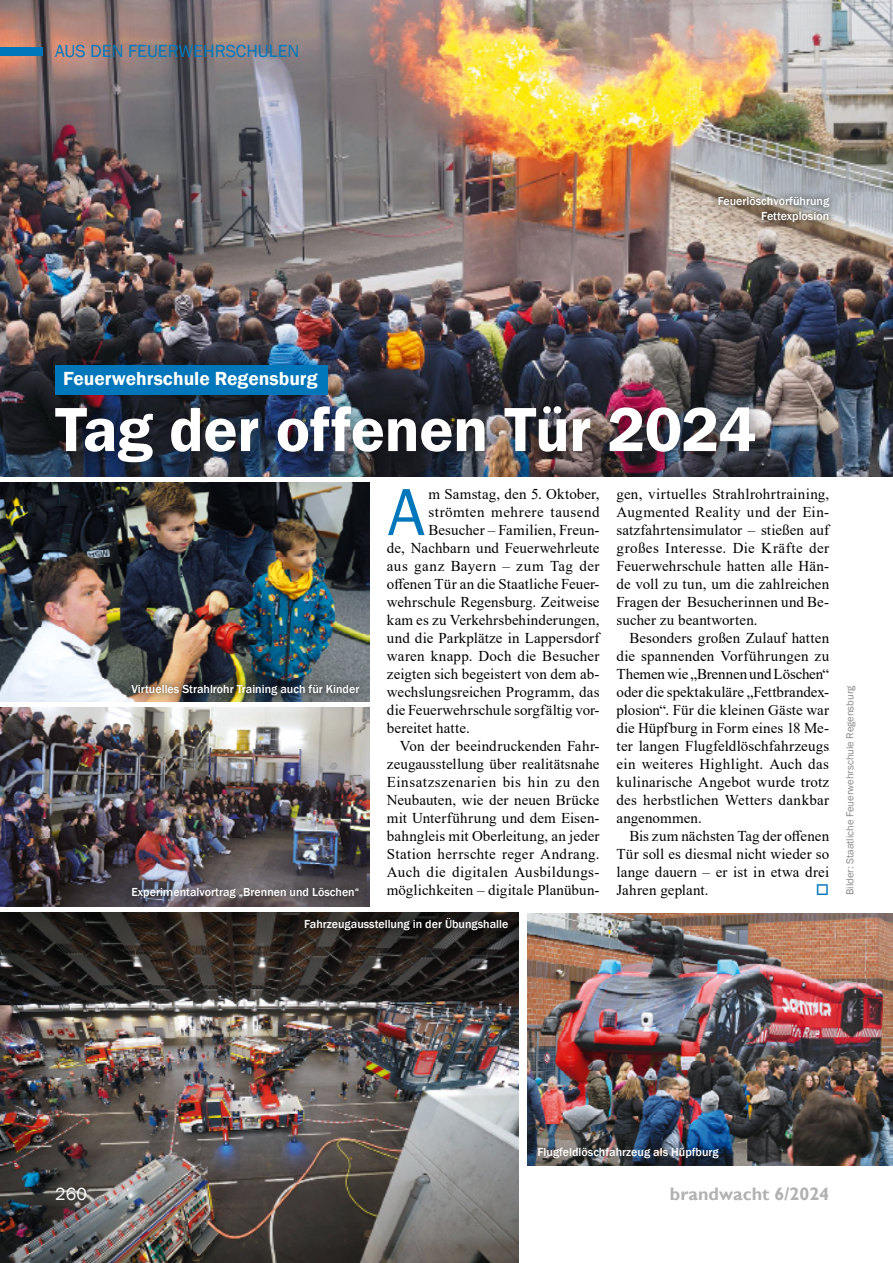
<style>
.page{position:relative;width:893px;height:1263px;background:#fff}
.page>*{position:absolute;margin:0;border:0;box-sizing:border-box;transform-origin:0 0}
.t1{font:69px "Franklin Gothic";color:#0077ba}
.t2{font:600 64.5px "Franklin Gothic";letter-spacing:-.01em;color:#fff}
.t3{font:600 19.5px "Franklin Gothic";color:#fff}
.t4{font:18px "Franklin Gothic";color:#0077ba}
.t5{font:700 18px "Gill Sans";color:#b3b2b2}
.t6{font:18px "Franklin Gothic";color:#fff}
.t7{font:15px/18px "Times New Roman";letter-spacing:.01em;color:#000;text-align:justify}
.t8{font:15px "Times New Roman";letter-spacing:.04em;color:#000}
.t9{font:15px "Times New Roman";letter-spacing:.03em;color:#000}
.t10{font:15px "Times New Roman";letter-spacing:.035em;color:#000}
.t11{font:500 12px/15px "Franklin Gothic";color:#fff;text-align:right}
.t12{font:10.5px "Franklin Gothic";color:#878787}
</style>
<div class="page">
<img style="left:0;top:0;width:893px;height:476px">
<img style="left:0;top:708px;width:370px;height:198px">
<img style="left:527px;top:913px;width:366px;height:252px">
<img style="left:0;top:913px;width:519px;height:350px">
<img style="left:0;top:483px;width:370px;height:218px">
<div style="left:38px;top:390px;width:735px;height:91px;background:#000;opacity:.4"></div>
<div style="left:297px;top:911px;width:219px;height:28px;background:#000;opacity:.75"></div>
<div style="left:124px;top:880px;width:243px;height:27px;background:#000;opacity:.75"></div>
<div style="left:55px;top:365px;width:272px;height:29px;background:#0077ba"></div>
<div style="left:124px;top:676px;width:243px;height:27px;background:#000;opacity:.75"></div>
<div style="left:710px;top:188px;width:127px;height:42px;background:#000;opacity:.75"></div>
<div style="left:0;top:47px;width:43px;height:8px;background:#0077ba"></div>
<p class="t4" style="left:55px;top:40px;width:246px">AUS DEN FEUERWEHRSCHULEN</p>
<p class="t11" style="left:718px;top:193px;width:113px">Feuerlöschvorführung<br>Fettexplosion</p>
<h3 class="t3" style="left:63px;top:367px;width:256px">Feuerwehrschule Regensburg</h3>
<h2 class="t2" style="left:55px;top:390px;width:703px">Tag der offenen Tür 2024</h2>
<p class="t11" style="left:131px;top:681px;width:229px">Virtuelles Strahlrohr Training auch für Kinder</p>
<p class="t11" style="left:132px;top:885px;width:229px">Experimentalvortrag „Brennen und Löschen“</p>
<p class="t7" style="left:428px;top:485px;width:173px">m Samstag, den 5. Oktober,</p>
<p class="t10" style="left:428px;top:501px;width:173px">strömten mehrere tausend</p>
<p class="t7" style="left:428px;top:521px;width:173px">Besucher – Familien, Freun-</p>
<p class="t7" style="left:387px;top:539px;width:214px">de, Nachbarn und Feuerwehrleute</p>
<p class="t9" style="left:387px;top:555px;width:214px">aus ganz Bayern – zum Tag der</p>
<p class="t7" style="left:387px;top:575px;width:214px">offenen Tür an die Staatliche Feuer-</p>
<p class="t7" style="left:387px;top:593px;width:214px">wehrschule Regensburg. Zeitweise</p>
<p class="t7" style="left:387px;top:611px;width:214px">kam es zu Verkehrsbehinderungen,</p>
<p class="t7" style="left:387px;top:629px;width:214px">und die Parkplätze in Lappersdorf</p>
<p class="t7" style="left:387px;top:647px;width:214px">waren knapp. Doch die Besucher</p>
<p class="t7" style="left:387px;top:665px;width:214px">zeigten sich begeistert von dem ab-</p>
<p class="t7" style="left:387px;top:683px;width:214px">wechslungsreichen Programm, das</p>
<p class="t7" style="left:387px;top:701px;width:214px">die Feuerwehrschule sorgfältig vor-</p>
<p class="t7" style="left:387px;top:719px;width:84px">bereitet hatte.</p>
<p class="t7" style="left:400px;top:737px;width:201px">Von der beeindruckenden Fahr-</p>
<p class="t7" style="left:387px;top:755px;width:214px">zeugausstellung über realitätsnahe</p>
<p class="t8" style="left:387px;top:771px;width:214px">Einsatzszenarien bis hin zu den</p>
<p class="t7" style="left:387px;top:791px;width:214px">Neubauten, wie der neuen Brücke</p>
<p class="t7" style="left:387px;top:809px;width:214px">mit Unterführung und dem Eisen-</p>
<p class="t7" style="left:387px;top:827px;width:214px">bahngleis mit Oberleitung, an jeder</p>
<p class="t7" style="left:387px;top:845px;width:214px">Station herrschte reger Andrang.</p>
<p class="t7" style="left:387px;top:863px;width:214px">Auch die digitalen Ausbildungs-</p>
<p class="t7" style="left:387px;top:881px;width:214px">möglichkeiten – digitale Planübun-</p>
<h1 class="t1" style="left:388px;top:469px;width:38px">A</h1>
<p class="t11" style="left:304px;top:917px;width:206px">Fahrzeugausstellung in der Übungshalle</p>
<p class="t7" style="left:617px;top:485px;width:214px">gen, virtuelles Strahlrohrtraining, Augmented Reality und der Ein&shy;satzfahrtensimulator – stießen auf großes Interesse. Die Kräfte der Feuerwehrschule hatten alle Hän&shy;de voll zu tun, um die zahlreichen Fragen der Besucherinnen und Be&shy;sucher zu beantworten.</p>
<p class="t7" style="left:617px;top:629px;width:214px;text-indent:13px">Besonders großen Zulauf hatten die spannenden Vorführungen zu Themen wie „Brennen und Löschen“ oder die spektakuläre „Fettbrandex&shy;plosion“. Für die kleinen Gäste war die Hüpfburg in Form eines 18 Me&shy;ter langen Flugfeldlöschfahrzeugs ein weiteres Highlight. Auch das kulinarische Angebot wurde trotz des herbstlichen Wetters dankbar angenommen.</p>
<p class="t7" style="left:617px;top:827px;width:214px;text-indent:13px">Bis zum nächsten Tag der offenen Tür soll es diesmal nicht wieder so lange dauern – er ist in etwa drei Jahren geplant.</p>
<p class="t12" style="left:843px;top:895px;width:211px;rotate:-90deg">Bilder: Staatliche Feuerwehrschule Regensburg</p>
<p class="t11" style="left:537px;top:1144px;width:183px">Flugfeldlöschfahrzeug als Hüpfburg</p>
<p class="t6" style="left:55px;top:1182px;width:33px">260</p>
<p class="t5" style="left:670px;top:1183px;width:161px">brandwacht 6/2024</p>
</div>
